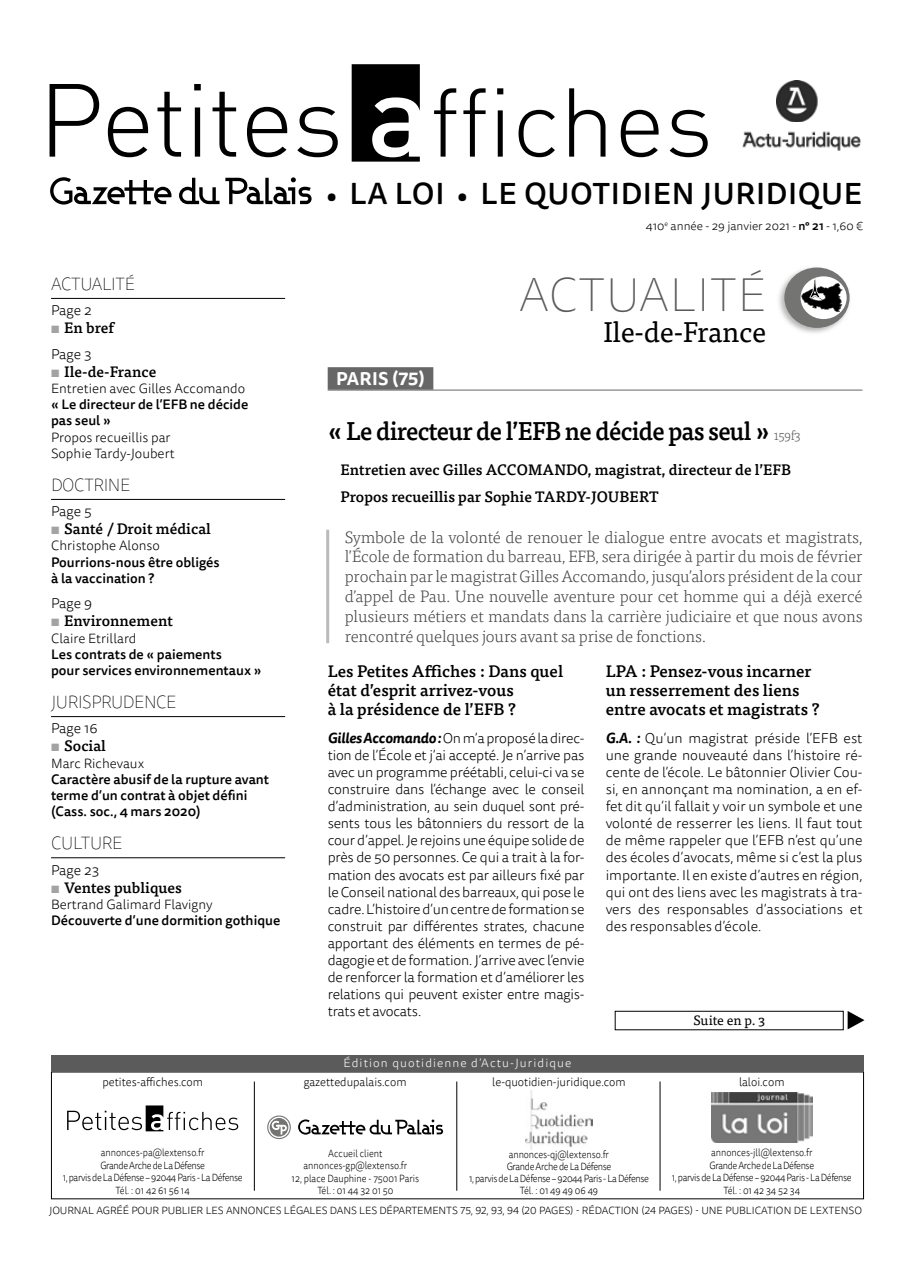
<style>
.page{position:relative;width:915px;height:1263px;background:#fff}
.page>*{position:absolute;margin:0;border:0;box-sizing:border-box;transform-origin:0 0}
.t1{font:100 48px "Tisa Sans OT";letter-spacing:.01em;color:#5b5b5b}
.t2{font:500 30px "Tisa Sans OT";letter-spacing:.02em;color:#000}
.t3{font:28.5px "Tisa OT";letter-spacing:-.01em;color:#000}
.t4{font:500 25.5px "Tisa OT";letter-spacing:-.03em;color:#000;scale:.95 1}
.t5{font:100 18px "Tisa Sans OT";letter-spacing:-.02em;color:#000;scale:.95 1}
.t6{font:700 18px "Tisa Sans OT";letter-spacing:.01em;color:#fff}
.t7{font:300 16.5px/19.8px "Tisa OT";letter-spacing:-.01em;color:#444443;text-align:justify}
.t8{font:500 16.5px/18.8px "Tisa OT";color:#000}
.t9{font:500 15px/26.5px "Tisa OT";color:#000}
.t10{font:300 14.25px/17.1px "Tisa Sans OT";letter-spacing:-.005em;color:#000;text-align:justify}
.t11{font:500 13.5px/16.2px "Tisa Sans OT";color:#000}
.t12{font:300 13.5px/16.2px "Tisa Sans OT";color:#000}
.t13{font:13.5px "Tisa OT";color:#000}
.t14{font:300 12px "Tisa Sans OT";color:#000;scale:.95 1}
.t15{font:300 12px "Tisa Sans OT";color:#000}
.t16{font:300 12px "Tisa Sans OT";letter-spacing:.09em;color:#fff}
.t17{font:300 10.5px/12.6px "Tisa Sans OT";letter-spacing:-.04em;color:#000;text-align:center;scale:.88 1}
.t18{font:300 10.5px "Tisa Sans OT";letter-spacing:-.01em;color:#000}
.t19{font:300 10.5px/12.6px "Tisa Sans OT";letter-spacing:-.01em;color:#000;text-align:center;scale:.88 1}
.s1{font-weight:700;color:#a2a3a3}
.s2{font-size:27px}
.s3{font-weight:500}
.s4{font-weight:300;font-size:13.5px;color:#5b5b5b}
.s5{font-weight:700;font-style:italic}
</style>
<div class="page">
<img style="left:525px;top:1090px;width:67px;height:60px">
<svg style="left:67px;top:1105px;width:171px;height:26px"></svg>
<img style="left:711px;top:1092px;width:101px;height:50px">
<hr style="left:659px;top:1081px;width:1px;height:110px;background:#000">
<hr style="left:456px;top:1081px;width:1px;height:110px;background:#000">
<hr style="left:254px;top:1081px;width:1px;height:110px;background:#000">
<svg style="left:269px;top:1118px;width:19px;height:18px"></svg>
<svg style="left:298px;top:1119px;width:145px;height:15px"></svg>
<svg style="left:271px;top:1121px;width:16px;height:13px"></svg>
<div style="left:267px;top:1115px;width:24px;height:24px;border:1px solid #747473;border-radius:50%"></div>
<div style="left:51px;top:1055px;width:812px;height:16px;background:#5b5b5b"></div>
<svg style="left:50px;top:84px;width:49px;height:73px"></svg>
<svg style="left:108px;top:107px;width:40px;height:50px"></svg>
<svg style="left:157px;top:92px;width:24px;height:65px"></svg>
<svg style="left:194px;top:84px;width:7px;height:73px"></svg>
<svg style="left:212px;top:92px;width:24px;height:65px"></svg>
<svg style="left:247px;top:107px;width:40px;height:50px"></svg>
<svg style="left:297px;top:107px;width:40px;height:50px"></svg>
<svg style="left:351px;top:64px;width:68px;height:98px"></svg>
<svg style="left:434px;top:88px;width:22px;height:69px"></svg>
<svg style="left:463px;top:88px;width:22px;height:69px"></svg>
<svg style="left:497px;top:88px;width:6px;height:69px"></svg>
<svg style="left:518px;top:110px;width:36px;height:47px"></svg>
<svg style="left:569px;top:88px;width:36px;height:69px"></svg>
<svg style="left:620px;top:110px;width:38px;height:47px"></svg>
<svg style="left:669px;top:110px;width:38px;height:47px"></svg>
<svg style="left:50px;top:177px;width:121px;height:28px"></svg>
<svg style="left:179px;top:178px;width:40px;height:26px"></svg>
<svg style="left:225px;top:177px;width:86px;height:27px"></svg>
<img style="left:776px;top:80px;width:42px;height:42px">
<img style="left:742px;top:131px;width:118px;height:20px">
<div style="left:614px;top:1011px;width:229px;height:19px;border:1px solid #000"></div>
<svg style="left:847px;top:1011px;width:17px;height:18px"></svg>
<hr style="left:51px;top:298px;width:234px;height:1px;background:#000">
<hr style="left:51px;top:499px;width:234px;height:1px;background:#000">
<hr style="left:51px;top:716px;width:234px;height:1px;background:#000">
<hr style="left:51px;top:857px;width:234px;height:1px;background:#000">
<img style="left:779px;top:268px;width:71px;height:65px">
<div style="left:784px;top:267px;width:65px;height:61px;background:#747473;border-radius:50%"></div>
<div style="left:800px;top:276px;width:46px;height:43px;background:#fff;border-radius:50%"></div>
<svg style="left:801px;top:278px;width:41px;height:34px"></svg>
<hr style="left:326px;top:530px;width:3px;height:113px;background:#b9baba">
<div style="left:327px;top:367px;width:106px;height:23px;background:#676767"></div>
<hr style="left:327px;top:390px;width:535px;height:1px;background:#676767">
<p class="t5" style="left:51px;top:273px;width:63px">ACTUALITÉ</p>
<p class="t10" style="left:51px;top:303px;width:42px">Page 2</p>
<p class="t9" style="left:51px;top:315px;width:64px"><span class="s1">▪</span> En bref</p>
<p class="t10" style="left:51px;top:346px;width:42px">Page 3</p>
<p class="t9" style="left:51px;top:358px;width:107px"><span class="s1">▪</span> Ile-de-France</p>
<p class="t12" style="left:51px;top:381px;width:196px">Entretien avec Gilles Accomando</p>
<p class="t11" style="left:51px;top:397px;width:199px">« Le directeur de l’EFB ne décide pas seul »</p>
<p class="t12" style="left:51px;top:430px;width:125px">Propos recueillis par<br>Sophie Tardy-Joubert</p>
<p class="t5" style="left:51px;top:474px;width:85px">DOCTRI NE</p>
<p class="t10" style="left:51px;top:503px;width:42px">Page 5</p>
<p class="t9" style="left:51px;top:516px;width:161px"><span class="s1">▪</span> Santé / Droit médical</p>
<p class="t12" style="left:51px;top:538px;width:110px">Christophe Alonso</p>
<p class="t11" style="left:51px;top:554px;width:170px">Pourrions-nous être obligés à la vaccination ?</p>
<p class="t10" style="left:51px;top:596px;width:43px">Page 9</p>
<p class="t9" style="left:51px;top:608px;width:123px"><span class="s1">▪</span> Environnement</p>
<p class="t12" style="left:51px;top:631px;width:87px">Claire Etrillard</p>
<p class="t11" style="left:51px;top:647px;width:212px">Les contrats de « paiements<br>pour services environnementaux »</p>
<p class="t5" style="left:51px;top:691px;width:133px">JU RISPRU DENCE</p>
<p class="t10" style="left:51px;top:721px;width:48px">Page 16</p>
<p class="t9" style="left:51px;top:733px;width:56px"><span class="s1">▪</span> Social</p>
<p class="t12" style="left:51px;top:756px;width:95px">Marc Richevaux</p>
<p class="t11" style="left:51px;top:772px;width:219px">Caractère abusif de la rupture avant terme d’un contrat à objet défini (Cass. soc., 4 mars 2020)</p>
<p class="t5" style="left:51px;top:832px;width:12px">CULTU</p>
<p class="t5" style="left:102px;top:832px;width:23px">RE</p>
<p class="t10" style="left:51px;top:862px;width:50px">Page 23</p>
<p class="t9" style="left:51px;top:874px;width:132px"><span class="s1">▪</span> Ventes publiques</p>
<p class="t12" style="left:51px;top:897px;width:163px">Bertrand Galimard Flavigny</p>
<p class="t11" style="left:51px;top:913px;width:231px">Découverte d’une dormition gothique</p>
<p class="t14" style="left:102px;top:1075px;width:107px">petites-affiches.com</p>
<h2 class="t2" style="left:326px;top:175px;width:537px"><span class="s2">•</span> LA LOI <span class="s2">•</span> LE QUOTIDIEN JURIDIQUE</h2>
<p class="t15" style="left:645px;top:219px;width:218px">410<sup>e</sup> année - 29 janvier 2021 - <span class="s3">n° 21</span> - 1,60 €</p>
<h1 class="t1" style="left:519px;top:267px;width:248px">ACTUALITÉ</h1>
<h3 class="t3" style="left:603px;top:315px;width:164px">Ile-de-France</h3>
<p class="t6" style="left:336px;top:368px;width:90px">PARIS (75)</p>
<h3 class="t4" style="left:327px;top:415px;width:499px">« Le directeur de l’EFB ne décide pas seul » <span class="s4">159f3</span></h3>
<p class="t9" style="left:340px;top:457px;width:452px">Entretien avec Gilles ACCOMANDO, magistrat, directeur de l’EFB<br>Propos recueillis par Sophie TARDY-JOUBERT</p>
<p class="t7" style="left:344px;top:527px;width:519px">Symbole de la volonté de renouer le dialogue entre avocats et magistrats, l’École de formation du barreau, EFB, sera dirigée à partir du mois de février prochain par le magistrat Gilles Accomando, jusqu’alors président de la cour d’appel de Pau. Une nouvelle aventure pour cet homme qui a déjà exercé plusieurs métiers et mandats dans la carrière judiciaire et que nous avons rencontré quelques jours avant sa prise de fonctions.</p>
<p class="t8" style="left:327px;top:663px;width:237px">Les Petites Affiches : Dans quel état d’esprit arrivez-vous<br>à la présidence de l’EFB ?</p>
<p class="t10" style="left:327px;top:730px;width:258px"><span class="s5">Gilles Accomando :</span> On m’a proposé la direc&shy;tion de l’École et j’ai accepté. Je n’arrive pas avec un programme préétabli, celui-ci va se construire dans l’échange avec le conseil d’administration, au sein duquel sont pré&shy;sents tous les bâtonniers du ressort de la cour d’appel. Je rejoins une équipe solide de près de 50 personnes. Ce qui a trait à la for&shy;mation des avocats est par ailleurs fixé par le Conseil national des barreaux, qui pose le cadre. L’histoire d’un centre de formation se construit par différentes strates, chacune apportant des éléments en termes de pé&shy;dagogie et de formation. J’arrive avec l’envie de renforcer la formation et d’améliorer les relations qui peuvent exister entre magis&shy;trats et avocats.</p>
<p class="t8" style="left:605px;top:663px;width:215px">LPA : Pensez-vous incarner un resserrement des liens entre avocats et magistrats ?</p>
<p class="t10" style="left:605px;top:730px;width:258px"><span class="s5">G.A. :</span> Qu’un magistrat préside l’EFB est une grande nouveauté dans l’histoire ré&shy;cente de l’école. Le bâtonnier Olivier Cou&shy;si, en annonçant ma nomination, a en ef&shy;fet dit qu’il fallait y voir un symbole et une volonté de resserrer les liens. Il faut tout de même rappeler que l’EFB n’est qu’une des écoles d’avocats, même si c’est la plus importante. Il en existe d’autres en région, qui ont des liens avec les magistrats à tra&shy;vers des responsables d’associations et des responsables d’école.</p>
<p class="t13" style="left:693px;top:1013px;width:73px">Suite en p. 3</p>
<p class="t16" style="left:343px;top:1055px;width:229px">Édition quotidienne d’Actu-Juridique</p>
<p class="t14" style="left:303px;top:1075px;width:110px">gazettedupalais.com</p>
<p class="t14" style="left:492px;top:1075px;width:142px">le-quotidien-juridique.com</p>
<p class="t14" style="left:738px;top:1075px;width:49px">laloi.com</p>
<p class="t17" style="left:63px;top:1147px;width:206px">annonces-pa@lextenso.fr<br>Grande Arche de La Défense<br>1, parvis de La Défense – 92044 Paris - La Défense<br>Tél. : 01 42 61 56 14</p>
<p class="t17" style="left:469px;top:1149px;width:206px;line-height:12px">annonces-qj@lextenso.fr<br>Grande Arche de La Défense<br>1, parvis de La Défense – 92044 Paris - La Défense<br>Tél. : 01 49 49 06 49</p>
<p class="t17" style="left:671px;top:1147px;width:206px">annonces-jll@lextenso.fr<br>Grande Arche de La Défense<br>1, parvis de La Défense – 92044 Paris - La Défense<br>Tél. : 01 42 34 52 34</p>
<p class="t19" style="left:291px;top:1147px;width:146px">Accueil client annonces-gp@lextenso.fr<br>12, place Dauphine - 75001 Paris<br>Tél. : 01 44 32 01 50</p>
<p class="t18" style="left:49px;top:1204px;width:814px">JOURNAL AGRÉÉ POUR PUBLIER LES ANNONCES LÉGALES DANS LES DÉPARTEMENTS 75, 92, 93, 94 (20 PAGES) - RÉDACTION (24 PAGES) - UNE PUBLICATION DE LEXTENSO</p>
</div>
